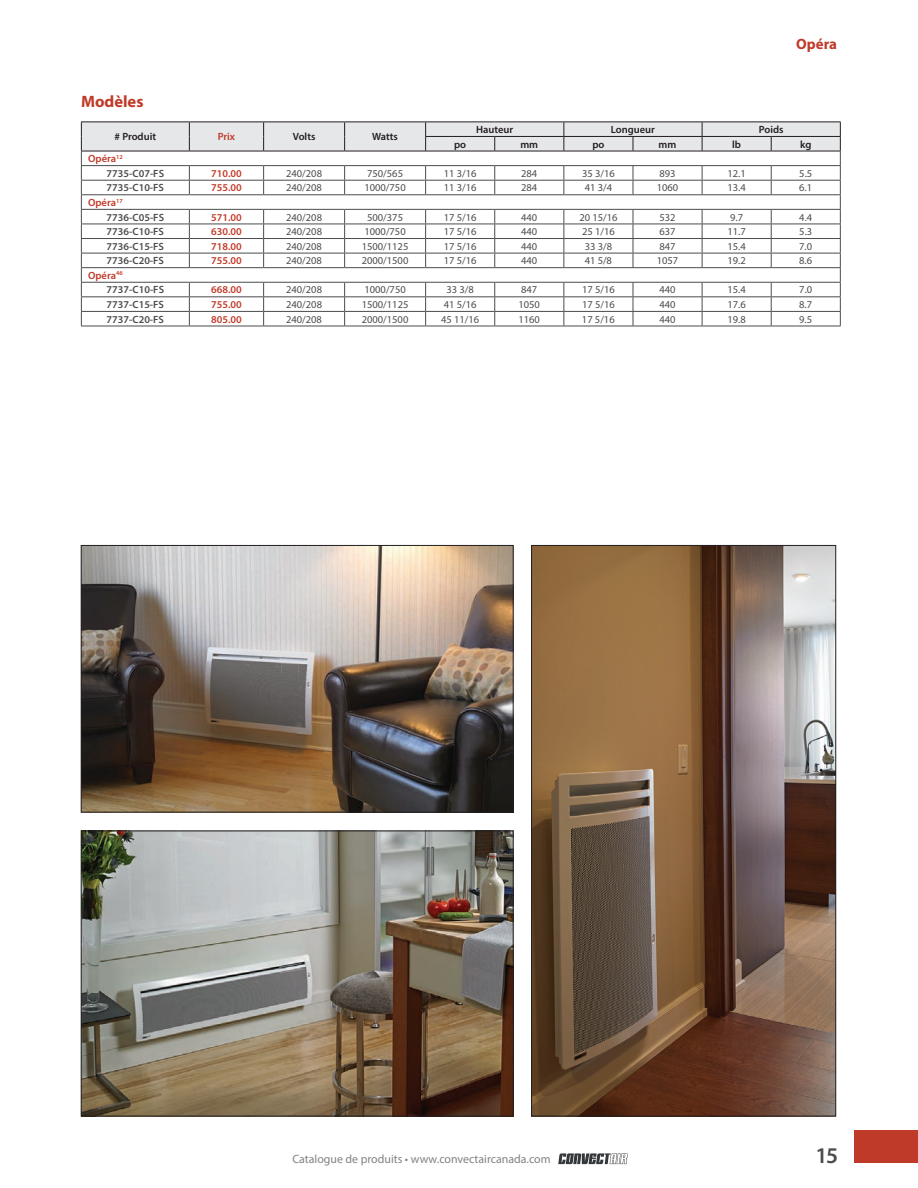
<style>
.page{position:relative;width:918px;height:1188px;background:#fff}
.page>*{position:absolute;margin:0;border:0;box-sizing:border-box;transform-origin:0 0}
.t1{font:600 22.5px "Myriad Pro";color:#4b4c4d}
.t2{font:700 16.5px "Myriad Pro";color:#c03a29}
.t3{font:700 15px "Myriad Pro";color:#c03a29}
.t4{font:12px "Myriad Pro";color:#808285}
.t5{font:10.5px "Myriad Pro";color:#4b4c4d}
.t6{font:600 10.5px/14.5px "Myriad Pro";color:#4b4c4d}
.t7{font:600 10.5px "Myriad Pro";color:#c03a29}
.t8{font:600 10.5px "Myriad Pro";color:#231f20}
.s1{color:#c03a29}
</style>
<div class="page">
<svg style="left:558px;top:1153px;width:70px;height:11px"></svg>
<div style="left:854px;top:1130px;width:64px;height:33px;background:#c03a29"></div>
<hr style="left:81px;top:326px;width:108px;height:1px;background:#4b4c4d">
<hr style="left:189px;top:326px;width:75px;height:1px;background:#4b4c4d">
<hr style="left:264px;top:326px;width:81px;height:1px;background:#4b4c4d">
<hr style="left:345px;top:326px;width:81px;height:1px;background:#4b4c4d">
<hr style="left:426px;top:326px;width:69px;height:1px;background:#4b4c4d">
<hr style="left:495px;top:326px;width:69px;height:1px;background:#4b4c4d">
<hr style="left:564px;top:326px;width:69px;height:1px;background:#4b4c4d">
<hr style="left:633px;top:326px;width:69px;height:1px;background:#4b4c4d">
<hr style="left:702px;top:326px;width:69px;height:1px;background:#4b4c4d">
<hr style="left:771px;top:326px;width:70px;height:1px;background:#4b4c4d">
<svg style="left:81px;top:122px;width:760px;height:204px"></svg>
<hr style="left:426px;top:151px;width:69px;height:1px;background:#231f20">
<hr style="left:495px;top:151px;width:69px;height:1px;background:#231f20">
<hr style="left:564px;top:151px;width:69px;height:1px;background:#231f20">
<hr style="left:633px;top:151px;width:69px;height:1px;background:#231f20">
<hr style="left:702px;top:151px;width:69px;height:1px;background:#231f20">
<hr style="left:771px;top:151px;width:70px;height:1px;background:#231f20">
<img style="left:83px;top:547px;width:428px;height:263px">
<div style="left:81px;top:545px;width:432px;height:267px;border:1px solid #231f20"></div>
<img style="left:83px;top:833px;width:428px;height:281px">
<div style="left:81px;top:831px;width:432px;height:285px;border:1px solid #231f20"></div>
<img style="left:533px;top:547px;width:301px;height:567px">
<div style="left:531px;top:545px;width:305px;height:571px;border:1px solid #231f20"></div>
<h2 class="t2" style="left:81px;top:91px;width:64px">Modèles</h2>
<p class="t8" style="left:115px;top:130px;width:43px"># Produit</p>
<p class="t7" style="left:218px;top:130px;width:19px">Prix</p>
<p class="t8" style="left:293px;top:130px;width:24px">Volts</p>
<p class="t8" style="left:372px;top:130px;width:27px">Watts</p>
<h3 class="t3" style="left:796px;top:34px;width:42px">Opéra</h3>
<p class="t8" style="left:476px;top:123px;width:39px">Hauteur</p>
<p class="t8" style="left:611px;top:123px;width:46px">Longueur</p>
<p class="t8" style="left:759px;top:123px;width:26px">Poids</p>
<p class="t8" style="left:454px;top:137px;width:14px">po</p>
<p class="t8" style="left:520px;top:137px;width:19px">mm</p>
<p class="t8" style="left:592px;top:137px;width:14px">po</p>
<p class="t8" style="left:659px;top:137px;width:19px">mm</p>
<p class="t8" style="left:732px;top:137px;width:10px">lb</p>
<p class="t8" style="left:800px;top:137px;width:13px">kg</p>
<p class="t6" style="left:107px;top:151px;width:59px;text-indent:-19px"><span class="s1">Opéra</span><sup>12<br></sup>7735-C07-FS</p>
<p class="t7" style="left:211px;top:167px;width:32px">710.00</p>
<p class="t5" style="left:286px;top:167px;width:37px">240/208</p>
<p class="t5" style="left:367px;top:167px;width:37px">750/565</p>
<p class="t5" style="left:444px;top:167px;width:34px">11 3/16</p>
<p class="t5" style="left:521px;top:167px;width:18px">284</p>
<p class="t5" style="left:582px;top:167px;width:34px">35 3/16</p>
<p class="t5" style="left:659px;top:167px;width:18px">893</p>
<p class="t5" style="left:727px;top:167px;width:20px">12.1</p>
<p class="t5" style="left:799px;top:167px;width:14px">5.5</p>
<p class="t6" style="left:107px;top:180px;width:59px">7735-C10-FS</p>
<p class="t7" style="left:211px;top:181px;width:32px">755.00</p>
<p class="t5" style="left:286px;top:181px;width:37px">240/208</p>
<p class="t5" style="left:364px;top:181px;width:43px">1000/750</p>
<p class="t5" style="left:444px;top:181px;width:34px">11 3/16</p>
<p class="t5" style="left:521px;top:181px;width:18px">284</p>
<p class="t5" style="left:585px;top:181px;width:29px">41 3/4</p>
<p class="t5" style="left:657px;top:181px;width:23px">1060</p>
<p class="t5" style="left:727px;top:181px;width:20px">13.4</p>
<p class="t5" style="left:799px;top:181px;width:14px">6.1</p>
<p class="t6" style="left:107px;top:195px;width:59px;text-indent:-19px"><span class="s1">Opéra</span><sup>17<br></sup>7736-C05-FS</p>
<p class="t7" style="left:211px;top:210px;width:32px">571.00</p>
<p class="t5" style="left:286px;top:211px;width:37px">240/208</p>
<p class="t5" style="left:367px;top:211px;width:37px">500/375</p>
<p class="t5" style="left:444px;top:211px;width:34px">17 5/16</p>
<p class="t5" style="left:521px;top:211px;width:18px">440</p>
<p class="t5" style="left:579px;top:211px;width:40px">20 15/16</p>
<p class="t5" style="left:659px;top:211px;width:18px">532</p>
<p class="t5" style="left:730px;top:211px;width:14px">9.7</p>
<p class="t5" style="left:799px;top:211px;width:14px">4.4</p>
<p class="t6" style="left:107px;top:224px;width:59px">7736-C10-FS</p>
<p class="t7" style="left:211px;top:225px;width:32px">630.00</p>
<p class="t5" style="left:286px;top:225px;width:37px">240/208</p>
<p class="t5" style="left:364px;top:225px;width:43px">1000/750</p>
<p class="t5" style="left:444px;top:225px;width:34px">17 5/16</p>
<p class="t5" style="left:521px;top:225px;width:18px">440</p>
<p class="t5" style="left:582px;top:225px;width:34px">25 1/16</p>
<p class="t5" style="left:659px;top:225px;width:18px">637</p>
<p class="t5" style="left:727px;top:225px;width:20px">11.7</p>
<p class="t5" style="left:799px;top:225px;width:14px">5.3</p>
<p class="t6" style="left:107px;top:239px;width:59px">7736-C15-FS</p>
<p class="t7" style="left:211px;top:240px;width:32px">718.00</p>
<p class="t5" style="left:286px;top:240px;width:37px">240/208</p>
<p class="t5" style="left:362px;top:240px;width:48px">1500/1125</p>
<p class="t5" style="left:444px;top:240px;width:34px">17 5/16</p>
<p class="t5" style="left:521px;top:240px;width:18px">440</p>
<p class="t5" style="left:585px;top:240px;width:29px">33 3/8</p>
<p class="t5" style="left:659px;top:240px;width:18px">847</p>
<p class="t5" style="left:727px;top:240px;width:20px">15.4</p>
<p class="t5" style="left:799px;top:240px;width:14px">7.0</p>
<p class="t6" style="left:107px;top:253px;width:59px">7736-C20-FS</p>
<p class="t7" style="left:211px;top:254px;width:32px">755.00</p>
<p class="t5" style="left:286px;top:254px;width:37px">240/208</p>
<p class="t5" style="left:362px;top:254px;width:48px">2000/1500</p>
<p class="t5" style="left:444px;top:254px;width:34px">17 5/16</p>
<p class="t5" style="left:521px;top:254px;width:18px">440</p>
<p class="t5" style="left:585px;top:254px;width:29px">41 5/8</p>
<p class="t5" style="left:657px;top:254px;width:23px">1057</p>
<p class="t5" style="left:727px;top:254px;width:20px">19.2</p>
<p class="t5" style="left:799px;top:254px;width:14px">8.6</p>
<p class="t6" style="left:107px;top:268px;width:59px;text-indent:-19px"><span class="s1">Opéra</span><sup>46<br></sup>7737-C10-FS</p>
<p class="t7" style="left:211px;top:283px;width:32px">668.00</p>
<p class="t5" style="left:286px;top:283px;width:37px">240/208</p>
<p class="t5" style="left:364px;top:283px;width:43px">1000/750</p>
<p class="t5" style="left:446px;top:283px;width:29px">33 3/8</p>
<p class="t5" style="left:521px;top:283px;width:18px">847</p>
<p class="t5" style="left:582px;top:283px;width:34px">17 5/16</p>
<p class="t5" style="left:659px;top:283px;width:18px">440</p>
<p class="t5" style="left:727px;top:283px;width:20px">15.4</p>
<p class="t5" style="left:799px;top:283px;width:14px">7.0</p>
<p class="t6" style="left:107px;top:297px;width:59px">7737-C15-FS</p>
<p class="t7" style="left:211px;top:298px;width:32px">755.00</p>
<p class="t5" style="left:286px;top:298px;width:37px">240/208</p>
<p class="t5" style="left:362px;top:298px;width:48px">1500/1125</p>
<p class="t5" style="left:444px;top:298px;width:34px">41 5/16</p>
<p class="t5" style="left:519px;top:298px;width:23px">1050</p>
<p class="t5" style="left:582px;top:298px;width:34px">17 5/16</p>
<p class="t5" style="left:659px;top:298px;width:18px">440</p>
<p class="t5" style="left:727px;top:298px;width:20px">17.6</p>
<p class="t5" style="left:799px;top:298px;width:14px">8.7</p>
<p class="t6" style="left:107px;top:312px;width:59px">7737-C20-FS</p>
<p class="t7" style="left:211px;top:312px;width:32px">805.00</p>
<p class="t5" style="left:286px;top:313px;width:37px">240/208</p>
<p class="t5" style="left:362px;top:313px;width:48px">2000/1500</p>
<p class="t5" style="left:441px;top:313px;width:40px">45 11/16</p>
<p class="t5" style="left:518px;top:313px;width:23px">1160</p>
<p class="t5" style="left:582px;top:313px;width:34px">17 5/16</p>
<p class="t5" style="left:659px;top:313px;width:18px">440</p>
<p class="t5" style="left:727px;top:313px;width:20px">19.8</p>
<p class="t5" style="left:799px;top:313px;width:14px">9.5</p>
<p class="t4" style="left:292px;top:1151px;width:260px">Catalogue de produits • www.convectaircanada.com</p>
<h1 class="t1" style="left:815px;top:1141px;width:24px">15</h1>
</div>
